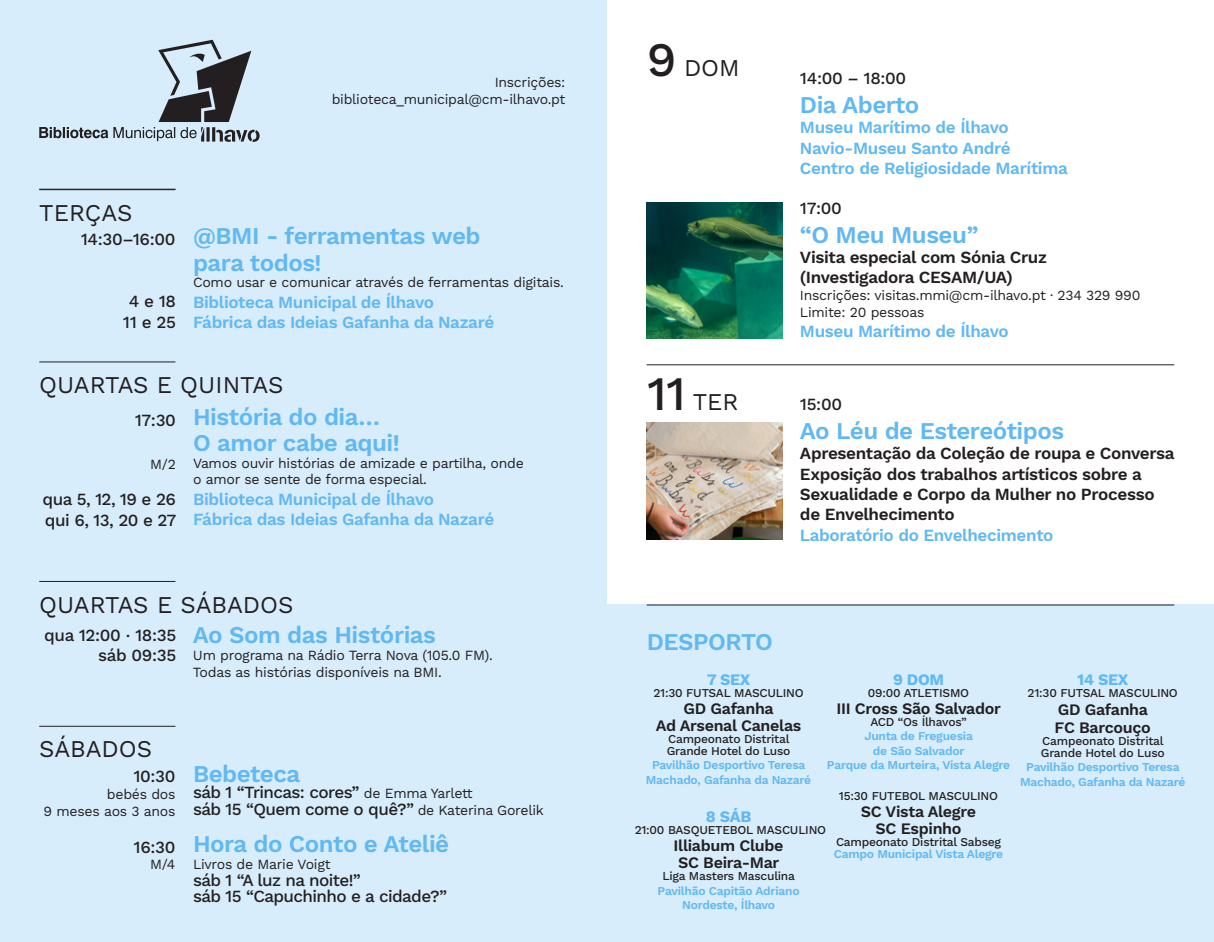
<style>
.page{position:relative;width:1214px;height:942px;background:#fff}
.page>*{position:absolute;margin:0;border:0;box-sizing:border-box;transform-origin:0 0}
.AGENDA{font:600 24px/26px "Work Sans";letter-spacing:-.02em;color:#61b8f2}
.AGENDA-2{font:24px "Work Sans";color:#231f20}
.DESPORTO{font:600 24px "Work Sans";letter-spacing:-.02em;color:#61b8f2}
.AGENDA-3{font:600 17px "Work Sans";letter-spacing:-.02em;color:#61b8f2}
.AGENDA-4{font:500 17px "Work Sans";letter-spacing:-.035em;color:#231f20}
.AGENDA-5{font:600 17px/20.4px "Work Sans";letter-spacing:-.02em;color:#231f20}
.AGENDA-6{font:600 16px "Work Sans";letter-spacing:-.02em;color:#231f20}
.AGENDA-7{font:700 16px "Work Sans";letter-spacing:-.02em;color:#61b8f2}
.AGENDA-8{font:14px/16.8px "Work Sans";letter-spacing:-.02em;color:#231f20;text-align:right}
.AGENDA-9{font:500 12px/12px "Work Sans";letter-spacing:-.02em;color:#231f20}
.AGENDA-10{font:600 12px/14.4px "Work Sans";letter-spacing:-.02em;color:#61b8f2;text-align:center}
.s1{font-weight:400;font-size:14px}
.s2{font-weight:500;font-size:48px}
</style>
<div class="page">
<div style="left:0;top:0;width:607px;height:941px;background:#d7edfc"></div>
<svg style="left:39px;top:40px;width:220px;height:102px"></svg>
<hr style="left:39px;top:725px;width:136px;height:1px;background:#231f20">
<hr style="left:39px;top:361px;width:136px;height:1px;background:#231f20">
<hr style="left:39px;top:189px;width:136px;height:1px;background:#231f20">
<hr style="left:39px;top:580px;width:136px;height:1px;background:#231f20">
<div style="left:607px;top:604px;width:606px;height:337px;background:#d7edfc"></div>
<hr style="left:646px;top:604px;width:528px;height:1px;background:#231f20">
<hr style="left:646px;top:364px;width:528px;height:1px;background:#231f20">
<img style="left:646px;top:422px;width:136px;height:117px">
<img style="left:646px;top:202px;width:136px;height:136px">
<p class="AGENDA-8" style="left:494px;top:74px;width:72px">Inscrições:</p>
<p class="AGENDA-8" style="left:332px;top:91px;width:235px">biblioteca_municipal@cm-ilhavo.pt</p>
<h1 class="AGENDA-2" style="left:39px;top:198px;width:95px">TERÇAS</h1>
<p class="AGENDA-4" style="left:81px;top:229px;width:96px">14:30–16:00</p>
<p class="AGENDA-4" style="left:129px;top:291px;width:49px">4 e 18</p>
<p class="AGENDA-4" style="left:123px;top:312px;width:54px">11 e 25</p>
<p class="AGENDA" style="left:193px;top:224px;width:289px">@BMI - ferramentas web para todos!</p>
<p class="AGENDA-8" style="left:193px;top:274px;width:372px">Como usar e comunicar através de ferramentas digitais.</p>
<p class="AGENDA-3" style="left:193px;top:292px;width:242px">Biblioteca Municipal de Ílhavo</p>
<p class="AGENDA-3" style="left:193px;top:312px;width:303px">Fábrica das Ideias Gafanha da Nazaré</p>
<h1 class="AGENDA-2" style="left:39px;top:370px;width:246px">QUARTAS E QUINTAS</h1>
<p class="AGENDA-4" style="left:135px;top:409px;width:43px">17:30</p>
<p class="AGENDA-8" style="left:150px;top:456px;width:27px">M/2</p>
<p class="AGENDA-4" style="left:43px;top:489px;width:135px">qua 5, 12, 19 e 26</p>
<p class="AGENDA-4" style="left:45px;top:509px;width:133px">qui 6, 13, 20 e 27</p>
<p class="AGENDA" style="left:193px;top:405px;width:208px">História do dia…<br>O amor cabe aqui!</p>
<p class="AGENDA-8" style="left:193px;top:455px;width:332px">Vamos ouvir histórias de amizade e partilha, onde</p>
<p class="AGENDA-8" style="left:193px;top:471px;width:235px">o amor se sente de forma especial.</p>
<p class="AGENDA-3" style="left:193px;top:489px;width:242px">Biblioteca Municipal de Ílhavo</p>
<p class="AGENDA-3" style="left:193px;top:509px;width:303px">Fábrica das Ideias Gafanha da Nazaré</p>
<p class="AGENDA-2" style="left:39px;top:590px;width:256px">QUARTAS E SÁBADOS</p>
<p class="AGENDA" style="left:193px;top:623px;width:244px">Ao Som das Histórias</p>
<p class="AGENDA-8" style="left:193px;top:647px;width:301px;text-align:left">Um programa na Rádio Terra Nova (105.0 FM).<br>Todas as histórias disponíveis na BMI.</p>
<p class="AGENDA-4" style="left:44px;top:624px;width:134px">qua 12:00 . 18:35</p>
<p class="AGENDA-4" style="left:98px;top:645px;width:80px">sáb 09:35</p>
<h1 class="AGENDA-2" style="left:39px;top:734px;width:114px">SÁBADOS</h1>
<p class="AGENDA-4" style="left:133px;top:766px;width:44px">10:30</p>
<p class="AGENDA-8" style="left:44px;top:786px;width:133px">bebés dos<br>9 meses aos 3 anos</p>
<p class="AGENDA-4" style="left:133px;top:836px;width:43px">16:30</p>
<p class="AGENDA-8" style="left:150px;top:856px;width:27px">M/4</p>
<p class="AGENDA" style="left:193px;top:761px;width:109px">Bebeteca</p>
<p class="AGENDA-4" style="left:193px;top:782px;width:281px">sáb 1 “Trincas: cores” <span class="s1">de Emma Yarlett</span></p>
<p class="AGENDA-4" style="left:193px;top:798px;width:352px">sáb 15 “Quem come o quê?” <span class="s1">de Katerina Gorelik</span></p>
<p class="AGENDA" style="left:193px;top:832px;width:258px">Hora do Conto e Ateliê</p>
<p class="AGENDA-8" style="left:193px;top:856px;width:139px">Livros de Marie Voigt</p>
<p class="AGENDA-4" style="left:193px;top:869px;width:169px">sáb 1 “A luz na noite!”</p>
<p class="AGENDA-4" style="left:193px;top:886px;width:255px">sáb 15 “Capuchinho e a cidade?”</p>
<p class="AGENDA-2" style="left:646px;top:54px;width:95px"><span class="s2">9</span> DOM</p>
<p class="AGENDA-2" style="left:646px;top:387px;width:93px"><span class="s2">11</span> TER</p>
<p class="AGENDA-4" style="left:799px;top:68px;width:108px">14:00 – 18:00</p>
<p class="AGENDA" style="left:799px;top:93px;width:121px">Dia Aberto</p>
<p class="AGENDA-3" style="left:799px;top:117px;width:210px">Museu Marítimo de Ílhavo</p>
<p class="AGENDA-3" style="left:799px;top:138px;width:212px">Navio-Museu Santo André</p>
<p class="AGENDA-3" style="left:799px;top:158px;width:269px">Centro de Religiosidade Marítima</p>
<p class="AGENDA-4" style="left:799px;top:198px;width:43px">17:00</p>
<p class="AGENDA" style="left:799px;top:222px;width:180px">“O Meu Museu”</p>
<p class="AGENDA-5" style="left:799px;top:248px;width:248px">Visita especial com Sónia Cruz (Investigadora CESAM/UA)</p>
<p class="AGENDA-8" style="left:799px;top:287px;width:342px">Inscrições: visitas.mmi@cm-ilhavo.pt ∙ 234 329 990</p>
<p class="AGENDA-8" style="left:799px;top:304px;width:126px">Limite: 20 pessoas</p>
<p class="AGENDA-3" style="left:799px;top:321px;width:210px">Museu Marítimo de Ílhavo</p>
<p class="AGENDA-4" style="left:799px;top:394px;width:44px">15:00</p>
<p class="AGENDA" style="left:799px;top:418px;width:266px">Ao Léu de Estereótipos</p>
<p class="AGENDA-5" style="left:799px;top:444px;width:376px">Apresentação da Coleção de roupa e Conversa</p>
<p class="AGENDA-5" style="left:799px;top:464px;width:356px">Exposição dos trabalhos artísticos sobre a<br>Sexualidade e Corpo da Mulher no Processo de Envelhecimento</p>
<p class="AGENDA-3" style="left:799px;top:525px;width:255px">Laboratório do Envelhecimento</p>
<p class="DESPORTO" style="left:646px;top:627px;width:128px">DESPORTO</p>
<p class="AGENDA-7" style="left:706px;top:669px;width:45px">7 SEX</p>
<p class="AGENDA-9" style="left:653px;top:687px;width:152px">21:30 FUTSAL MASCULINO</p>
<p class="AGENDA-6" style="left:683px;top:698px;width:92px">GD Gafanha</p>
<p class="AGENDA-6" style="left:655px;top:715px;width:147px">Ad Arsenal Canelas</p>
<p class="AGENDA-9" style="left:666px;top:733px;width:125px">Campeonato Distrital<br>Grande Hotel do Luso</p>
<p class="AGENDA-10" style="left:646px;top:758px;width:167px">Pavilhão Desportivo Teresa<br>Machado, Gafanha da Nazaré</p>
<p class="AGENDA-7" style="left:705px;top:807px;width:47px">8 SÁB</p>
<p class="AGENDA-9" style="left:634px;top:824px;width:193px">21:00 BASQUETEBOL MASCULINO</p>
<p class="AGENDA-6" style="left:673px;top:836px;width:111px">Illiabum Clube</p>
<p class="AGENDA-6" style="left:678px;top:853px;width:103px">SC Beira-Mar</p>
<p class="AGENDA-9" style="left:662px;top:870px;width:134px">Liga Masters Masculina</p>
<p class="AGENDA-10" style="left:657px;top:883px;width:143px">Pavilhão Capitão Adriano<br>Nordeste, Ílhavo</p>
<p class="AGENDA-7" style="left:893px;top:669px;width:52px">9 DOM</p>
<p class="AGENDA-9" style="left:867px;top:687px;width:103px">09:00 ATLETISMO</p>
<p class="AGENDA-6" style="left:836px;top:698px;width:166px">III Cross São Salvador</p>
<p class="AGENDA-9" style="left:870px;top:716px;width:98px">ACD “Os Ílhavos”</p>
<p class="AGENDA-10" style="left:864px;top:729px;width:110px">Junta de Freguesia de São Salvador</p>
<p class="AGENDA-10" style="left:826px;top:758px;width:185px">Parque da Murteira, Vista Alegre</p>
<p class="AGENDA-9" style="left:838px;top:790px;width:161px">15:30 FUTEBOL MASCULINO</p>
<p class="AGENDA-6" style="left:860px;top:802px;width:117px">SC Vista Alegre</p>
<p class="AGENDA-6" style="left:875px;top:819px;width:87px">SC Espinho</p>
<p class="AGENDA-9" style="left:835px;top:836px;width:167px">Campeonato Distrital Sabseg</p>
<p class="AGENDA-10" style="left:833px;top:847px;width:171px">Campo Municipal Vista Alegre</p>
<p class="AGENDA-7" style="left:1076px;top:669px;width:53px">14 SEX</p>
<p class="AGENDA-9" style="left:1027px;top:687px;width:152px">21:30 FUTSAL MASCULINO</p>
<p class="AGENDA-6" style="left:1057px;top:699px;width:92px">GD Gafanha</p>
<p class="AGENDA-6" style="left:1054px;top:717px;width:98px">FC Barcouço</p>
<p class="AGENDA-9" style="left:1040px;top:735px;width:125px">Campeonato Distrital<br>Grande Hotel do Luso</p>
<p class="AGENDA-10" style="left:1019px;top:760px;width:167px">Pavilhão Desportivo Teresa<br>Machado, Gafanha da Nazaré</p>
</div>
